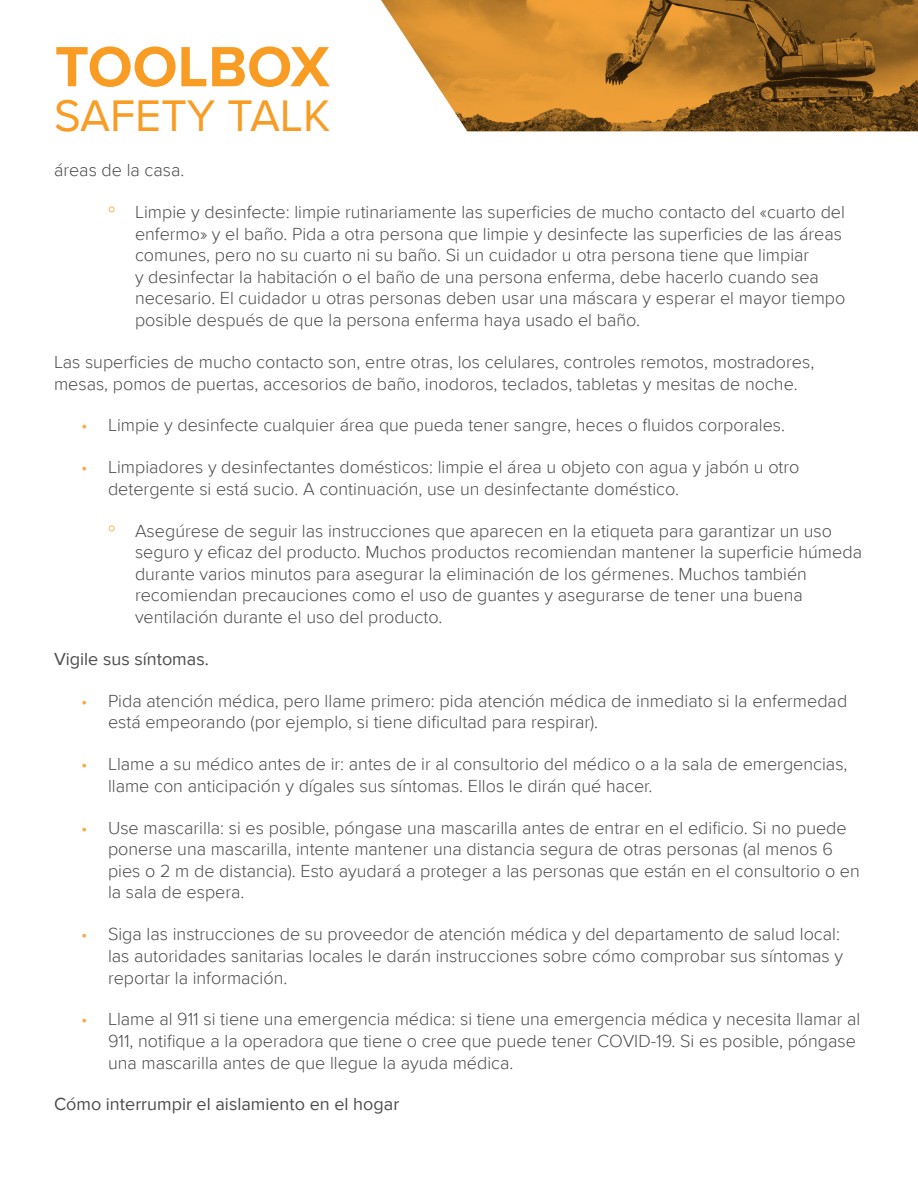
<style>
.page{position:relative;width:918px;height:1188px;background:#fff}
.page>*{position:absolute;margin:0;border:0;box-sizing:border-box;transform-origin:0 0}
.t1{font:700 58.8px "Proxima Nova";color:#f89c23}
.t2{font:45.45px "Proxima Nova";color:#f89c23}
.Bullet_Point{font:300 18px/21.6px "Proxima Nova";color:#4b4c4d}
.Bullet_Point-2{font:18px "Proxima Nova";color:#4b4c4d}
.s1{color:#faa945}
</style>
<div class="page">
<svg style="left:381px;top:0;width:537px;height:131px;background:#b27e38"></svg>
<h1 class="t1" style="left:55px;top:23px;width:276px">TOOLBOX</h1>
<h2 class="t2" style="left:54px;top:82px;width:278px">SAFETY TALK</h2>
<p class="Bullet_Point" style="left:54px;top:159px;width:132px">áreas de la casa.</p>
<p class="Bullet_Point" style="left:135px;top:200px;width:712px;text-indent:-27px"><span class="s1">º</span> Limpie y desinfecte: limpie rutinariamente las superficies de mucho contacto del «cuarto del enfermo» y el baño. Pida a otra persona que limpie y desinfecte las superficies de las áreas comunes, pero no su cuarto ni su baño. Si un cuidador u otra persona tiene que limpiar<br>y desinfectar la habitación o el baño de una persona enferma, debe hacerlo cuando sea necesario. El cuidador u otras personas deben usar una máscara y esperar el mayor tiempo posible después de que la persona enferma haya usado el baño.</p>
<p class="Bullet_Point" style="left:54px;top:350px;width:762px">Las superficies de mucho contacto son, entre otras, los celulares, controles remotos, mostradores, mesas, pomos de puertas, accesorios de baño, inodoros, teclados, tabletas y mesitas de noche.</p>
<p class="Bullet_Point" style="left:81px;top:414px;width:706px"><span class="s1">•</span> Limpie y desinfecte cualquier área que pueda tener sangre, heces o fluidos corporales.</p>
<p class="Bullet_Point" style="left:108px;top:456px;width:693px;text-indent:-27px"><span class="s1">•</span> Limpiadores y desinfectantes domésticos: limpie el área u objeto con agua y jabón u otro detergente si está sucio. A continuación, use un desinfectante doméstico.</p>
<p class="Bullet_Point" style="left:135px;top:519px;width:729px;text-indent:-27px"><span class="s1">º</span> Asegúrese de seguir las instrucciones que aparecen en la etiqueta para garantizar un uso seguro y eficaz del producto. Muchos productos recomiendan mantener la superficie húmeda durante varios minutos para asegurar la eliminación de los gérmenes. Muchos también recomiendan precauciones como el uso de guantes y asegurarse de tener una buena ventilación durante el uso del producto.</p>
<p class="Bullet_Point-2" style="left:54px;top:645px;width:156px">Vigile sus síntomas.</p>
<p class="Bullet_Point" style="left:108px;top:689px;width:741px;text-indent:-27px"><span class="s1">•</span> Pida atención médica, pero llame primero: pida atención médica de inmediato si la enfermedad está empeorando (por ejemplo, si tiene dificultad para respirar).</p>
<p class="Bullet_Point" style="left:108px;top:753px;width:741px;text-indent:-27px"><span class="s1">•</span> Llame a su médico antes de ir: antes de ir al consultorio del médico o a la sala de emergencias, llame con anticipación y dígales sus síntomas. Ellos le dirán qué hacer.</p>
<p class="Bullet_Point" style="left:108px;top:816px;width:753px;text-indent:-27px"><span class="s1">•</span> Use mascarilla: si es posible, póngase una mascarilla antes de entrar en el edificio. Si no puede ponerse una mascarilla, intente mantener una distancia segura de otras personas (al menos 6 pies o 2 m de distancia). Esto ayudará a proteger a las personas que están en el consultorio o en la sala de espera.</p>
<p class="Bullet_Point" style="left:108px;top:923px;width:737px;text-indent:-27px"><span class="s1">•</span> Siga las instrucciones de su proveedor de atención médica y del departamento de salud local: las autoridades sanitarias locales le darán instrucciones sobre cómo comprobar sus síntomas y reportar la información.</p>
<p class="Bullet_Point" style="left:108px;top:1008px;width:754px;text-indent:-27px"><span class="s1">•</span> Llame al 911 si tiene una emergencia médica: si tiene una emergencia médica y necesita llamar al<br>911, notifique a la operadora que tiene o cree que puede tener COVID-19. Si es posible, póngase una mascarilla antes de que llegue la ayuda médica.</p>
<p class="Bullet_Point-2" style="left:54px;top:1091px;width:347px">Cómo interrumpir el aislamiento en el hogar</p>
</div>
